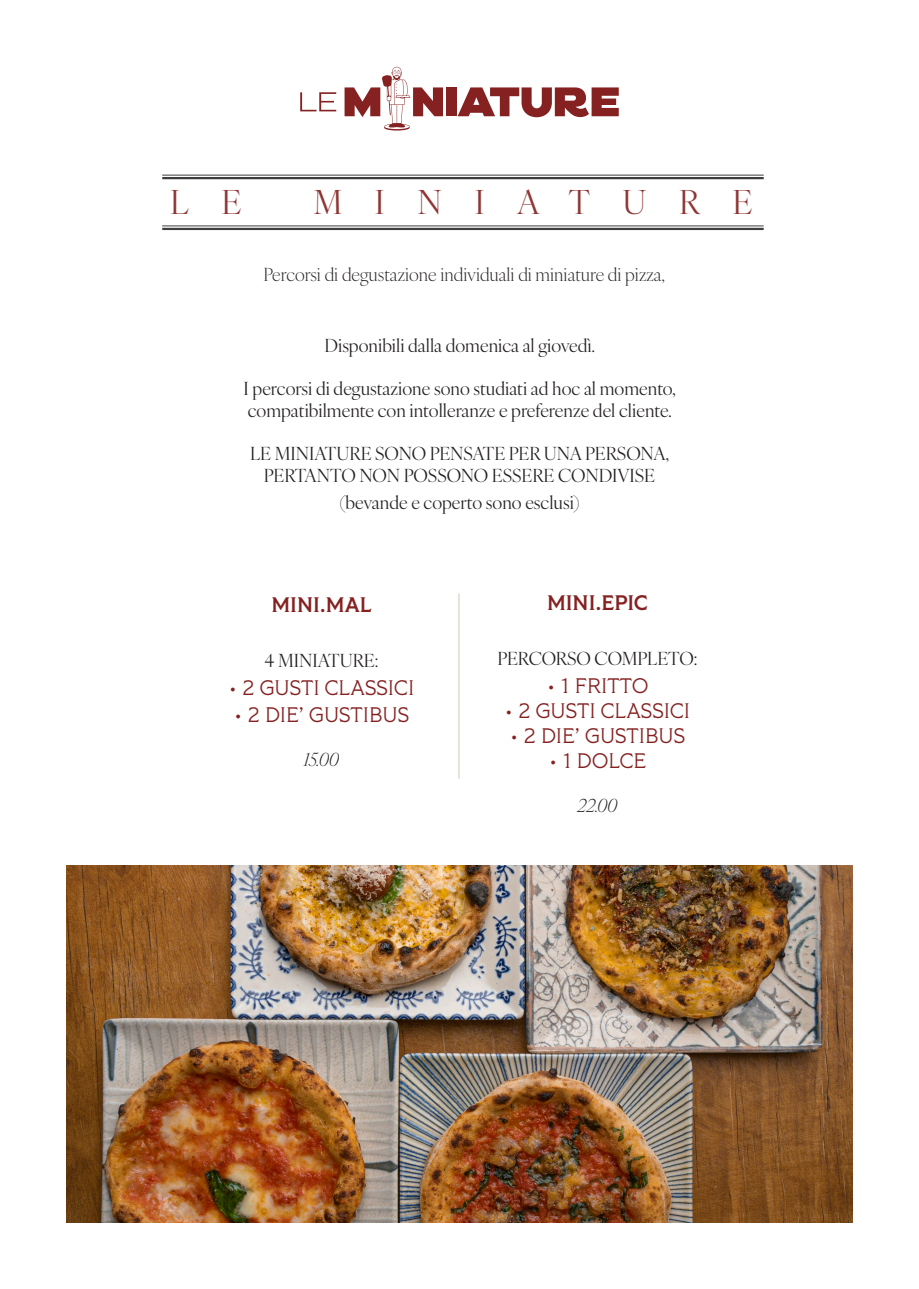
<style>
.page{position:relative;width:919px;height:1289px;background:#fff}
.page>*{position:absolute;margin:0;border:0;box-sizing:border-box;transform-origin:0 0}
.Title__Center{font:33px "Ivy Ora Display";letter-spacing:.99em;color:#8f3635}
.t1{font:21px "Tiller";color:#852121}
.t2{font:600 21px "Tiller";color:#852121}
.t3{font:18px/21.6px "Ivy Ora Display";color:#231f20}
.t4{font:300 18px "Ivy Ora Display";color:#231f20}
.t5{font:italic 300 18px "Ivy Ora Display";color:#231f20}
</style>
<div class="page">
<hr style="left:162px;top:175px;width:601px;height:1px;background:#3e3e3f">
<hr style="left:162px;top:177px;width:601px;height:2px;background:#3e3e3f">
<hr style="left:162px;top:225px;width:601px;height:1px;background:#3e3e3f">
<hr style="left:162px;top:228px;width:601px;height:2px;background:#3e3e3f">
<hr style="left:459px;top:593px;width:1px;height:185px;background:#e3e1d5">
<hr style="left:458px;top:593px;width:1px;height:185px;background:#e3e1d5">
<img style="left:67px;top:865px;width:785px;height:357px">
<svg style="left:300px;top:92px;width:36px;height:19px"></svg>
<div style="left:446px;top:87px;width:10px;height:29px;background:#852121"></div>
<svg style="left:457px;top:87px;width:161px;height:30px"></svg>
<svg style="left:344px;top:67px;width:99px;height:63px"></svg>
<p class="Title__Center" style="left:170px;top:177px;width:73px">L E</p>
<p class="Title__Center" style="left:313px;top:177px;width:440px">MINIATURE</p>
<p class="t4" style="left:263px;top:261px;width:402px">Percorsi di degustazione individuali di miniature di pizza,</p>
<p class="t3" style="left:324px;top:333px;width:272px">Disponibili dalla domenica al giovedì.</p>
<p class="t3" style="left:243px;top:377px;width:433px">I percorsi di degustazione sono studiati ad hoc al momento, compatibilmente con intolleranze e preferenze del cliente.</p>
<p class="t3" style="left:250px;top:441px;width:420px;text-align:center">LE MINIATURE SONO PENSATE PER UNA PERSONA,<br>PERTANTO NON POSSONO ESSERE CONDIVISE</p>
<p class="t3" style="left:339px;top:491px;width:241px">(bevande e coperto sono esclusi)</p>
<p class="t2" style="left:271px;top:591px;width:102px">MINI.MAL</p>
<p class="t3" style="left:264px;top:648px;width:115px">4 MINIATURE:</p>
<p class="t1" style="left:229px;top:674px;width:187px">• 2 GUSTI CLASSICI</p>
<p class="t1" style="left:234px;top:702px;width:176px">• 2 DIE’ GUSTIBUS</p>
<p class="t5" style="left:304px;top:745px;width:37px">15.00</p>
<p class="t2" style="left:547px;top:589px;width:102px">MINI.EPIC</p>
<p class="t3" style="left:497px;top:646px;width:201px">PERCORSO COMPLETO:</p>
<p class="t1" style="left:546px;top:672px;width:103px">• 1 FRITTO</p>
<p class="t1" style="left:504px;top:698px;width:187px">• 2 GUSTI CLASSICI</p>
<p class="t1" style="left:510px;top:723px;width:176px">• 2 DIE’ GUSTIBUS</p>
<p class="t1" style="left:548px;top:748px;width:99px">• 1 DOLCE</p>
<p class="t5" style="left:577px;top:791px;width:41px">22.00</p>
</div>
